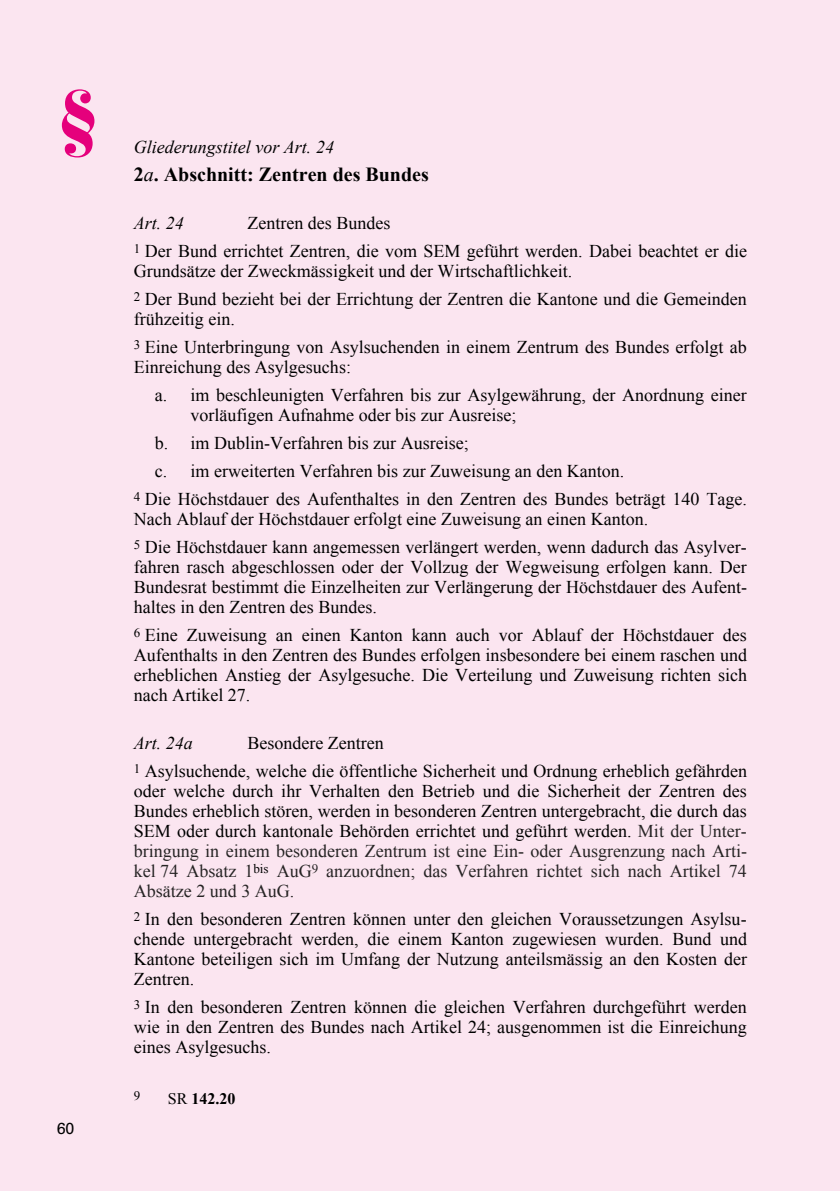
<style>
.page{position:relative;width:840px;height:1191px;background:#fff}
.page>*{position:absolute;margin:0;border:0;box-sizing:border-box;transform-origin:0 0}
.t1{font:900 70px "Bauer Bodoni";color:#e5007c}
.t2{font:700 20px "Times New Roman";color:#000}
.t3{font:18px/20px "Times New Roman";color:#000}
.t4{font:italic 18px "Times New Roman";color:#000}
.t5{font:700 16px "Times New Roman";color:#000}
.t6{font:16px "Univers";color:#000}
.t7{font:13px "Times New Roman";color:#000}
.s1{font-weight:400;font-style:italic}
.s2{color:#262424}
.s3{font-weight:400}
</style>
<div class="page">
<div style="left:0;top:0;width:839px;height:1191px;background:#fbe5f0"></div>
<h1 class="t1" style="left:57px;top:73px;width:44px">§</h1>
<p class="t6" style="left:57px;top:1119px;width:19px">60</p>
<p class="t4" style="left:134px;top:134px;width:201px">Gliederungstitel vor Art. 24</p>
<h2 class="t2" style="left:134px;top:160px;width:296px">2<span class="s1">a</span>. Abschnitt: Zentren des Bundes</h2>
<h3 class="t4" style="left:134px;top:210px;width:52px">Art. 24</h3>
<h3 class="t3" style="left:247px;top:212px;width:145px">Zentren des Bundes</h3>
<p class="t3" style="left:134px;top:240px;width:614px"><sup>1</sup> Der Bund errichtet Zentren, die vom SEM geführt werden. Dabei beachtet er die<br>Grundsätze der Zweckmässigkeit und der Wirtschaftlichkeit.</p>
<p class="t3" style="left:134px;top:288px;width:614px"><sup>2</sup> Der Bund bezieht bei der Errichtung der Zentren die Kantone und die Gemeinden frühzeitig ein.</p>
<p class="t3" style="left:134px;top:336px;width:614px"><sup>3</sup> Eine Unterbringung von Asylsuchenden in einem Zentrum des Bundes erfolgt ab<br>Einreichung des Asylgesuchs:</p>
<p class="t3" style="left:190px;top:384px;width:557px;text-indent:-36px">a. im beschleunigten Verfahren bis zur Asylgewährung, der Anordnung einer vorläufigen Aufnahme oder bis zur Ausreise;</p>
<p class="t3" style="left:155px;top:432px;width:315px">b. im Dublin-Verfahren bis zur Ausreise;</p>
<p class="t3" style="left:155px;top:460px;width:471px">c. im erweiterten Verfahren bis zur Zuweisung an den Kanton.</p>
<p class="t3" style="left:134px;top:488px;width:614px"><sup>4</sup> Die Höchstdauer des Aufenthaltes in den Zentren des Bundes beträgt 140 Tage.<br>Nach Ablauf der Höchstdauer erfolgt eine Zuweisung an einen Kanton.</p>
<p class="t3" style="left:134px;top:536px;width:614px;text-align:justify"><sup>5</sup> Die Höchstdauer kann angemessen verlängert werden, wenn dadurch das Asylver&shy;fahren rasch abgeschlossen oder der Vollzug der Wegweisung erfolgen kann. Der Bundesrat bestimmt die Einzelheiten zur Verlängerung der Höchstdauer des Aufent&shy;haltes in den Zentren des Bundes.</p>
<p class="t3" style="left:134px;top:624px;width:614px;text-align:justify"><sup>6</sup> Eine Zuweisung an einen Kanton kann auch vor Ablauf der Höchstdauer des Aufenthalts in den Zentren des Bundes erfolgen insbesondere bei einem raschen und erheblichen Anstieg der Asylgesuche. Die Verteilung und Zuweisung richten sich nach Artikel 27.</p>
<h3 class="t4" style="left:134px;top:730px;width:61px">Art. 24a</h3>
<h3 class="t3" style="left:247px;top:732px;width:138px">Besondere Zentren</h3>
<p class="t3" style="left:134px;top:760px;width:614px;text-align:justify"><sup>1</sup> Asylsuchende, welche die öffentliche Sicherheit und Ordnung erheblich gefährden oder welche durch ihr Verhalten den Betrieb und die Sicherheit der Zentren des Bundes erheblich stören, werden in besonderen Zentren untergebracht, die durch das SEM oder durch kantonale Behörden errichtet und geführt werden. <span class="s2">Mit der Unter&shy;bringung in einem besonderen Zentrum ist eine Ein- oder Ausgrenzung nach Arti&shy;kel 74 Absatz 1</span><sup>bis</sup> <span class="s2">AuG</span><sup>9</sup> <span class="s2">anzuordnen; das Verfahren richtet sich nach Artikel 74<br>Absätze 2 und 3 AuG.</span></p>
<p class="t3" style="left:134px;top:908px;width:614px;text-align:justify"><sup>2</sup> In den besonderen Zentren können unter den gleichen Voraussetzungen Asylsu&shy;chende untergebracht werden, die einem Kanton zugewiesen wurden. Bund und Kantone beteiligen sich im Umfang der Nutzung anteilsmässig an den Kosten der Zentren.</p>
<p class="t3" style="left:134px;top:996px;width:614px;text-align:justify"><sup>3</sup> In den besonderen Zentren können die gleichen Verfahren durchgeführt werden wie in den Zentren des Bundes nach Artikel 24; ausgenommen ist die Einreichung eines Asylgesuchs.</p>
<p class="t7" style="left:134px;top:1086px;width:8px">9</p>
<p class="t5" style="left:168px;top:1087px;width:69px"><span class="s3">SR</span> 142.20</p>
</div>
